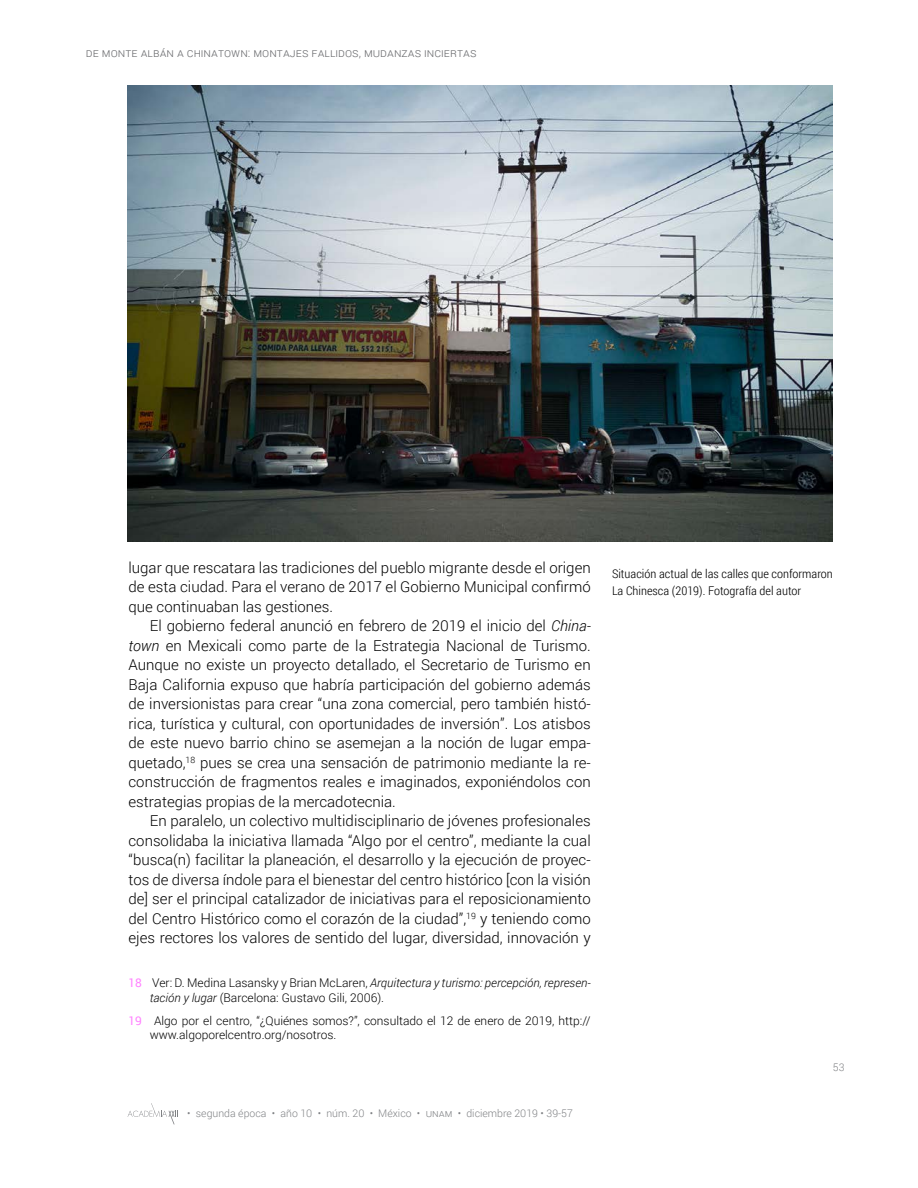
<style>
.page{position:relative;width:918px;height:1188px;background:#fff}
.page>*{position:absolute;margin:0;border:0;box-sizing:border-box;transform-origin:0 0}
.t1{font:300 15px/19.5px "Roboto";color:#000;text-align:justify}
.t2{font:300 12px/14.4px "Roboto";color:#000}
.t3{font:300 12px/16.5px "Roboto Condensed";color:#000;scale:1.05 1}
.t4{font:300 12px "Roboto";color:#6d6e71}
.t5{font:300 10.5px "Roboto";color:#808285}
.s1{font-style:italic}
.s2{font-weight:400;color:#ff82ff}
</style>
<div class="page">
<svg style="left:128px;top:1103px;width:50px;height:21px"></svg>
<img style="left:128px;top:85px;width:705px;height:456px">
<p class="t4" style="left:86px;top:45px;width:392px">De Monte Albán a chinatown: montajes fallidos, m udanzas inciertas</p>
<p class="t1" style="left:129px;top:557px;width:464px">lugar que rescatara las tradiciones del pueblo migrante desde el origen de esta ciudad. Para el verano de 2017 el Gobierno Municipal confirmó que continuaban las gestiones.</p>
<p class="t1" style="left:129px;top:615px;width:464px;text-indent:21px">El gobierno federal anunció en febrero de 2019 el inicio del <span class="s1">China&shy;town</span> en Mexicali como parte de la Estrategia Nacional de Turismo.<br>Aunque no existe un proyecto detallado, el Secretario de Turismo en Baja California expuso que habría participación del gobierno además de inversionistas para crear “una zona comercial, pero también histó&shy;rica, turística y cultural, con oportunidades de inversión”. Los atisbos de este nuevo barrio chino se asemejan a la noción de lugar empa&shy;quetado,<sup>18</sup> pues se crea una sensación de patrimonio mediante la re&shy;construcción de fragmentos reales e imaginados, exponiéndolos con estrategias propias de la mercadotecnia.</p>
<p class="t1" style="left:129px;top:810px;width:464px;text-indent:21px">En paralelo, un colectivo multidisciplinario de jóvenes profesionales consolidaba la iniciativa llamada “Algo por el centro”, mediante la cual “busca(n) facilitar la planeación, el desarrollo y la ejecución de proyec&shy;tos de diversa índole para el bienestar del centro histórico [con la visión de] ser el principal catalizador de iniciativas para el reposicionamiento del Centro Histórico como el corazón de la ciudad”,<sup>19</sup> y teniendo como ejes rectores los valores de sentido del lugar, diversidad, innovación y</p>
<p class="t2" style="left:150px;top:976px;width:442px;text-indent:-21px"><span class="s2">18</span> Ver: D. Medina Lasansky y Brian McLaren, <span class="s1">Arquitectura y turismo: percepción, represen&shy;tación y lugar</span> (Barcelona: Gustavo Gili, 2006).</p>
<p class="t2" style="left:150px;top:1013px;width:442px;text-indent:-21px"><span class="s2">19</span> Algo por el centro, “¿Quiénes somos?”, consultado el 12 de enero de 2019, http:// www.algoporelcentro.org/nosotros.</p>
<p class="t5" style="left:187px;top:1106px;width:387px">• segunda época • año 10 • núm. 20 • México • unam • diciembre 2019 • 39-57</p>
<p class="t3" style="left:612px;top:565px;width:212px">Situación actual de las calles que conformaron<br>La Chinesca (2019). Fotografía del autor</p>
<p class="t5" style="left:833px;top:1060px;width:13px">53</p>
</div>
